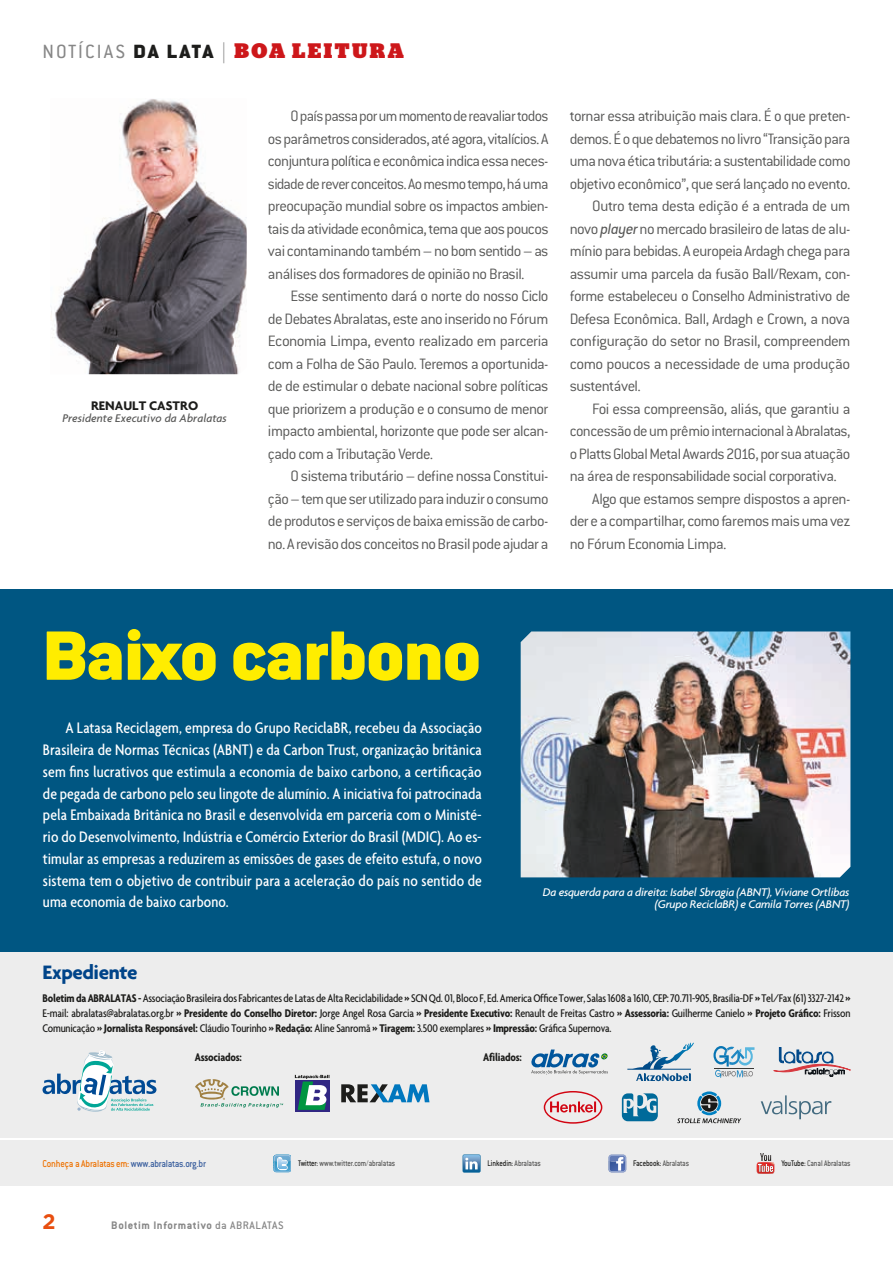
<style>
.page{position:relative;width:893px;height:1263px;background:#fff}
.page>*{position:absolute;margin:0;border:0;box-sizing:border-box;transform-origin:0 0}
.t1{font:900 76.5px "Conduit ITC Std";color:#ffed00}
.t2{font:900 21px "Stag";letter-spacing:.12em;color:#cd171a}
.t3{font:700 21px "Agenda";letter-spacing:-.02em;color:#004489}
.t4{font:700 21px "Gotham";color:#e84e0f}
.t5{font:300 16.5px/22.5px "Conduit ITC Std";letter-spacing:-.035em;color:#575756;text-align:justify}
.t6{font:500 condensed 16.5px/21.8px "Agenda";letter-spacing:.005em;color:#fff;text-align:justify}
.t7{font:700 13.5px "Agenda";color:#1d1d1b}
.t8{font:500 condensed 12px/15px "Agenda";letter-spacing:-.02em;color:#1d1d1b;text-align:justify}
.t9{font:italic 500 12px/12px "Agenda";letter-spacing:-.02em;color:#fff;text-align:right}
.t10{font:italic 500 12px "Agenda";color:#575756}
.t11{font:700 12px "Conduit ITC Std";letter-spacing:.05em;color:#878787}
.t12{font:700 condensed 12px "Agenda";letter-spacing:-.02em;color:#1d1d1b}
.t13{font:500 10.95px "Conduit ITC Std";letter-spacing:-.025em;color:#ee7303;scale:.9 1}
.t14{font:500 9px "Conduit ITC Std";letter-spacing:-.015em;color:#575756;scale:.84 1}
.t15{font:500 9px "Conduit ITC Std";letter-spacing:-.015em;color:#1d1d1b;scale:.84 1}
.s1{font-family:"Conduit ITC Std";font-weight:400;color:#878787}
.s2{font-family:"Conduit ITC Std";color:#1d1d1b}
.s3{font-family:"Conduit ITC Std";font-weight:200;color:#878787}
.s4{font-weight:400;font-style:italic}
.s5{font-weight:700}
.s6{color:#3a5f9e}
.s7{color:#1d1d1b}
.s8{color:#575756}
.s9{font-weight:500}
</style>
<div class="page">
<div style="left:0;top:1140px;width:893px;height:46px;background:#ededed"></div>
<div style="left:0;top:952px;width:893px;height:185px;background:#ededed"></div>
<svg style="left:622px;top:1093px;width:36px;height:28px"></svg>
<svg style="left:677px;top:1091px;width:64px;height:32px"></svg>
<svg style="left:544px;top:1091px;width:58px;height:33px"></svg>
<svg style="left:761px;top:1095px;width:70px;height:24px"></svg>
<svg style="left:632px;top:1043px;width:62px;height:38px"></svg>
<hr style="left:627px;top:1069px;width:64px;height:1px;background:#005192">
<svg style="left:774px;top:1047px;width:76px;height:29px"></svg>
<svg style="left:531px;top:1049px;width:77px;height:25px"></svg>
<svg style="left:713px;top:1046px;width:41px;height:32px"></svg>
<div style="left:295px;top:1080px;width:34px;height:32px;background:#312783"></div>
<svg style="left:295px;top:1075px;width:34px;height:35px"></svg>
<svg style="left:341px;top:1084px;width:88px;height:18px"></svg>
<svg style="left:195px;top:1079px;width:88px;height:28px"></svg>
<svg style="left:273px;top:1154px;width:18px;height:19px"></svg>
<svg style="left:463px;top:1154px;width:17px;height:18px"></svg>
<svg style="left:608px;top:1154px;width:18px;height:18px"></svg>
<svg style="left:757px;top:1153px;width:17px;height:21px"></svg>
<svg style="left:43px;top:1050px;width:113px;height:62px"></svg>
<img style="left:51px;top:99px;width:196px;height:275px">
<div style="left:0;top:590px;width:893px;height:362px;background:#005682"></div>
<img style="left:521px;top:631px;width:329px;height:246px">
<p class="t2" style="left:43px;top:39px;width:363px"><span class="s1">NOTÍCIAS</span> <span class="s2">DA LATA</span> <span class="s3">|</span> BOA LEITURA</p>
<p class="t7" style="left:91px;top:397px;width:109px">RENAULT CASTRO</p>
<p class="t10" style="left:62px;top:411px;width:166px">Presidente Executivo da Abralatas</p>
<p class="t5" style="left:268px;top:104px;width:282px;text-indent:23px">O país passa por um momento de reavaliar todos os parâmetros considerados, até agora, vitalícios. A conjuntura política e econômica indica essa neces&shy;sidade de rever conceitos. Ao mesmo tempo, há uma preocupação mundial sobre os impactos ambien&shy;tais da atividade econômica, tema que aos poucos vai contaminando também – no bom sentido – as análises dos formadores de opinião no Brasil.</p>
<p class="t5" style="left:268px;top:284px;width:282px;text-indent:23px">Esse sentimento dará o norte do nosso Ciclo de Debates Abralatas, este ano inserido no Fórum Economia Limpa, evento realizado em parceria com a Folha de São Paulo. Teremos a oportunida&shy;de de estimular o debate nacional sobre políticas que priorizem a produção e o consumo de menor impacto ambiental, horizonte que pode ser alcan&shy;çado com a Tributação Verde.</p>
<p class="t5" style="left:268px;top:464px;width:282px;text-indent:23px">O sistema tributário – define nossa Constitui&shy;ção – tem que ser utilizado para induzir o consumo de produtos e serviços de baixa emissão de carbo&shy;no. A revisão dos conceitos no Brasil pode ajudar a</p>
<p class="t5" style="left:570px;top:104px;width:282px">tornar essa atribuição mais clara. É o que preten-</p>
<p class="t5" style="left:570px;top:127px;width:282px">demos. É o que debatemos no livro “Transição para</p>
<p class="t5" style="left:570px;top:149px;width:282px">uma nova ética tributária: a sustentabilidade como</p>
<p class="t5" style="left:570px;top:172px;width:282px">objetivo econômico”, que será lançado no evento.</p>
<p class="t5" style="left:592px;top:194px;width:260px">Outro tema desta edição é a entrada de um</p>
<p class="t5" style="left:570px;top:217px;width:282px">novo <span class="s4">player</span> no mercado brasileiro de latas de alu-</p>
<p class="t5" style="left:570px;top:239px;width:282px">mínio para bebidas. A europeia Ardagh chega para</p>
<p class="t5" style="left:570px;top:262px;width:282px">assumir uma parcela da fusão Ball/Rexam, con-</p>
<p class="t5" style="left:570px;top:284px;width:282px">forme estabeleceu o Conselho Administrativo de</p>
<p class="t5" style="left:570px;top:307px;width:282px">Defesa Econômica. Ball, Ardagh e Crown, a nova</p>
<p class="t5" style="left:570px;top:329px;width:282px">configuração do setor no Brasil, compreendem</p>
<p class="t5" style="left:570px;top:352px;width:282px">como poucos a necessidade de uma produção</p>
<p class="t5" style="left:570px;top:374px;width:73px">sustentável.</p>
<p class="t5" style="left:592px;top:397px;width:260px">Foi essa compreensão, aliás, que garantiu a</p>
<p class="t5" style="left:570px;top:419px;width:282px">concessão de um prêmio internacional à Abralatas,</p>
<p class="t5" style="left:570px;top:442px;width:282px">o Platts Global Metal Awards 2016, por sua atuação</p>
<p class="t5" style="left:570px;top:464px;width:269px">na área de responsabilidade social corporativa.</p>
<p class="t5" style="left:592px;top:487px;width:260px">Algo que estamos sempre dispostos a apren-</p>
<p class="t5" style="left:570px;top:509px;width:282px">der e a compartilhar, como faremos mais uma vez</p>
<p class="t5" style="left:570px;top:532px;width:158px">no Fórum Economia Limpa.</p>
<h1 class="t1" style="left:43px;top:614px;width:439px">Baixo carbono</h1>
<p class="t6" style="left:43px;top:717px;width:440px;text-indent:23px">A Latasa Reciclagem, empresa do Grupo ReciclaBR, recebeu da Associação Brasileira de Normas Técnicas (ABNT) e da Carbon Trust, organização britânica sem fins lucrativos que estimula a economia de baixo carbono, a certificação de pegada de carbono pelo seu lingote de alumínio. A iniciativa foi patrocinada pela Embaixada Britânica no Brasil e desenvolvida em parceria com o Ministé&shy;rio do Desenvolvimento, Indústria e Comércio Exterior do Brasil (MDIC). Ao es&shy;timular as empresas a reduzirem as emissões de gases de efeito estufa, o novo sistema tem o objetivo de contribuir para a aceleração do país no sentido de uma economia de baixo carbono.</p>
<p class="t3" style="left:43px;top:960px;width:97px">Expediente</p>
<p class="t9" style="left:543px;top:885px;width:308px">Da esquerda para a direita: Isabel Sbragia (ABNT), Viviane Ortlibas (Grupo ReciclaBR) e Camila Torres (ABNT)</p>
<p class="t8" style="left:43px;top:990px;width:809px"><span class="s5">Boletim da ABRALATAS -</span> Associação Brasileira dos Fabricantes de Latas de Alta Reciclabilidade <span class="s5">»</span> SCN Qd. 01, Bloco F, Ed. America Office Tower, Salas 1608 a 1610, CEP: 70.711-905, Brasília-DF <span class="s5">»</span> Tel/Fax (61) 3327-2142 <span class="s5">» </span>E-mail: abralatas@abralatas.org.br <span class="s5">» Presidente do Conselho Diretor:</span> Jorge Angel Rosa Garcia <span class="s5">» Presidente Executivo:</span> Renault de Freitas Castro <span class="s5">» Assessoria:</span> Guilherme Canielo <span class="s5">» Projeto Gráfico:</span> Frisson Comunicação <span class="s5">» Jornalista Responsável:</span> Cláudio Tourinho <span class="s5">» Redação:</span> Aline Sanromã <span class="s5">» Tiragem:</span> 3.500 exemplares <span class="s5">» Impressão:</span> Gráfica Supernova.</p>
<p class="t12" style="left:195px;top:1050px;width:48px">Associados:</p>
<p class="t12" style="left:483px;top:1050px;width:40px">Afiliados:</p>
<p class="t13" style="left:43px;top:1157px;width:183px">Conheça a Abralatas em: <span class="s6">www.abralatas.org.br</span></p>
<p class="t14" style="left:298px;top:1157px;width:117px"><span class="s7">Twitter:</span> www.twitter.com/abralatas</p>
<p class="t15" style="left:487px;top:1157px;width:65px">Linkedin: <span class="s8">Abralatas</span></p>
<p class="t15" style="left:633px;top:1157px;width:68px">Facebook: <span class="s8">Abralatas</span></p>
<p class="t14" style="left:781px;top:1157px;width:84px"><span class="s7">YouTube:</span> Canal Abralatas</p>
<p class="t4" style="left:43px;top:1207px;width:15px">2</p>
<p class="t11" style="left:111px;top:1217px;width:174px">Boletim Informativo <span class="s9">da ABRALATAS</span></p>
</div>
